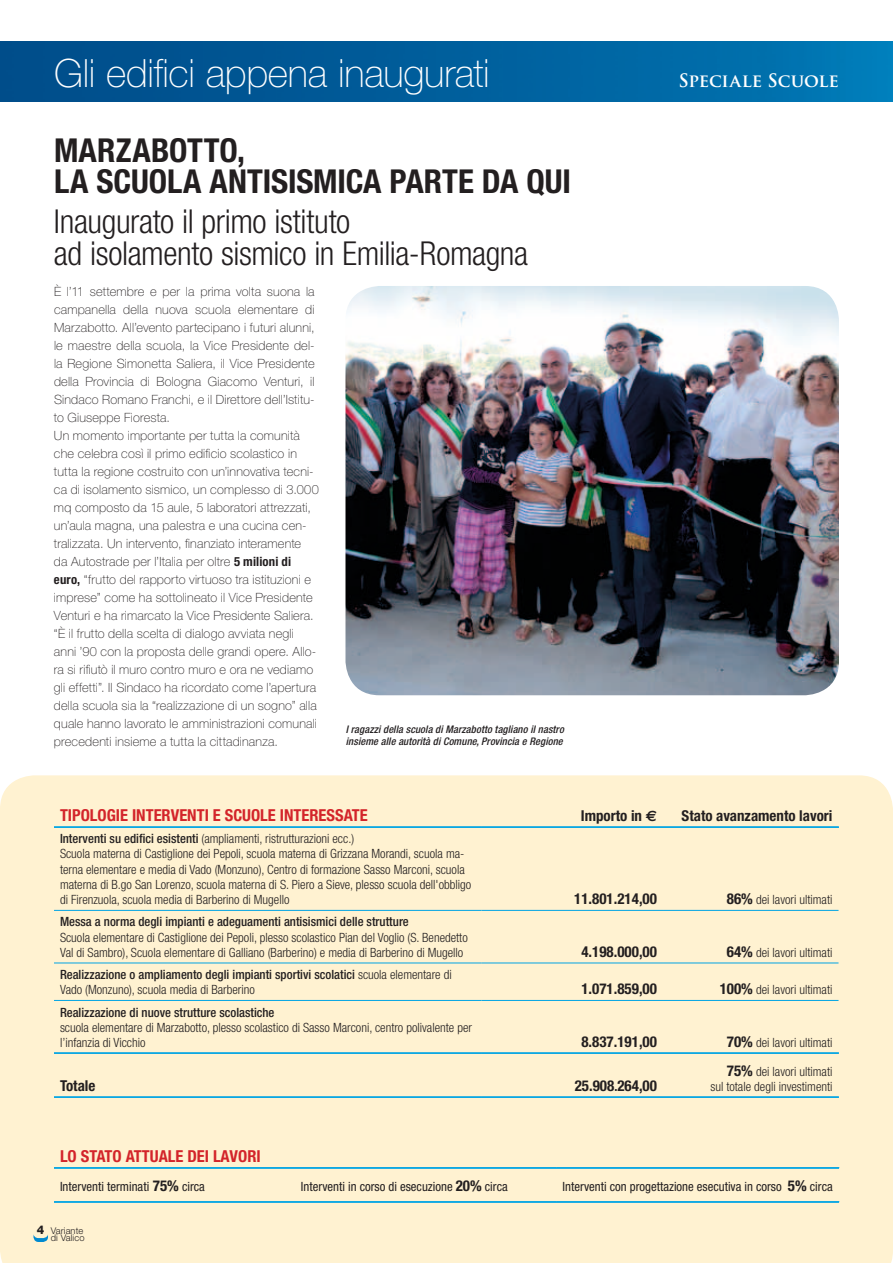
<style>
.page{position:relative;width:893px;height:1263px;background:#fff}
.page>*{position:absolute;margin:0;border:0;box-sizing:border-box;transform-origin:0 0}
.t1{font:100 39px "Helvetica Neue";color:#fff}
.t2{font:300 condensed 33px/31.5px "Helvetica Neue";letter-spacing:-.01em;color:#231f20}
.t3{font:700 condensed 33px/31.5px "Helvetica Neue";letter-spacing:-.005em;color:#231f20}
.t4{font:700 18px "Trajan Pro";letter-spacing:-.005em;color:#fff}
.t5{font:700 condensed 16.5px "Helvetica Neue";color:#d3242a}
.t6{font:700 condensed 15px "Helvetica Neue";color:#231f20}
.t7{font:100 12.75px/18px "Helvetica Neue";letter-spacing:.01em;color:#231f20}
.t8{font:300 condensed 12.75px/15.3px "Helvetica Neue";color:#231f20}
.t9{font:500 condensed 12.75px/15.3px "Helvetica Neue";color:#231f20}
.t10{font:condensed 12.75px "Helvetica Neue";color:#231f20}
.t11{font:italic 500 condensed 10.5px/12.6px "Helvetica Neue";letter-spacing:.01em;color:#231f20}
.t12{font:300 9.3px/7.5px "Helvetica Neue";letter-spacing:.01em;color:#231f20;text-align:right}
.s1{font-weight:700;font-stretch:condensed}
.s2{font-family:"Euro Sans";font-stretch:normal}
.s3{font-weight:500}
.s4{font-weight:700;font-size:15px}
.s5{font-weight:300}
.s6{font-size:12.75px}
.s7{font-weight:800;font-size:12px}
</style>
<div class="page">
<div style="left:0;top:775px;width:893px;height:488px;background:#fff2d1"></div>
<img style="left:345px;top:286px;width:494px;height:409px">
<svg style="left:33px;top:1234px;width:15px;height:8px"></svg>
<hr style="left:54px;top:910px;width:428px;height:1px;background:#00a4e4">
<hr style="left:482px;top:910px;width:181px;height:1px;background:#00a4e4">
<hr style="left:663px;top:910px;width:175px;height:1px;background:#00a4e4">
<hr style="left:54px;top:963px;width:428px;height:1px;background:#00a4e4">
<hr style="left:482px;top:963px;width:181px;height:1px;background:#00a4e4">
<hr style="left:663px;top:963px;width:175px;height:1px;background:#00a4e4">
<hr style="left:54px;top:1000px;width:428px;height:1px;background:#00a4e4">
<hr style="left:482px;top:1000px;width:181px;height:1px;background:#00a4e4">
<hr style="left:663px;top:1000px;width:175px;height:1px;background:#00a4e4">
<img style="left:0;top:42px;width:893px;height:59px">
<hr style="left:54px;top:1052px;width:785px;height:2px;background:#00a4e4">
<hr style="left:54px;top:826px;width:785px;height:2px;background:#00a4e4">
<hr style="left:54px;top:1167px;width:785px;height:2px;background:#00a4e4">
<hr style="left:54px;top:1096px;width:785px;height:2px;background:#00a4e4">
<hr style="left:54px;top:1201px;width:785px;height:2px;background:#00a4e4">
<h1 class="t1" style="left:54px;top:51px;width:437px">Gli edifici appena inaugurati</h1>
<h2 class="t3" style="left:54px;top:134px;width:193px">MARZABOTTO,<br>LA SCUOLA ANTI</h2>
<h2 class="t3" style="left:271px;top:165px;width:271px">SISMICA PARTE DA QUI</h2>
<h2 class="t2" style="left:54px;top:206px;width:476px">Inaugurato il primo istituto<br>ad isolamento sismico in Emilia-Romagna</h2>
<p class="t7" style="left:54px;top:282px;width:266px">È l’11 settembre e per la prima volta suona la campanella della nuova scuola elementare di Marzabotto. All’evento partecipano i futuri alunni, le maestre della scuola, la Vice Presidente del&shy;la Regione Simonetta Saliera, il Vice Presidente della Provincia di Bologna Giacomo Venturi, il Sindaco Romano Franchi, e il Direttore dell’Istitu&shy;to Giuseppe Fioresta.<br>Un momento importante per tutta la comunità che celebra così il primo edificio scolastico in tutta la regione costruito con un’innovativa tecni&shy;ca di isolamento sismico, un complesso di 3.000 mq composto da 15 aule, 5 laboratori attrezzati, un’aula magna, una palestra e una cucina cen&shy;tralizzata. Un intervento, finanziato interamente<br>da Autostrade per l’Italia per oltre <span class="s1">5 MILIONI DI EURO,</span> “frutto del rapporto virtuoso tra istituzioni e imprese” come ha sottolineato il Vice Presidente Venturi e ha rimarcato la Vice Presidente Saliera. “È il frutto della scelta di dialogo avviata negli anni ’90 con la proposta delle grandi opere. Allo&shy;ra si rifiutò il muro contro muro e ora ne vediamo gli effetti”. Il Sindaco ha ricordato come l’apertura della scuola sia la “realizzazione di un sogno” alla quale hanno lavorato le amministrazioni comunali precedenti insieme a tutta la cittadinanza.</p>
<p class="t11" style="left:346px;top:722px;width:220px">I ragazzi della scuola di Marzabotto tagliano il nastro insieme alle autorità di Comune, Provincia e Regione</p>
<h3 class="t4" style="left:678px;top:69px;width:162px">SPECIALE SCUOLE</h3>
<p class="t5" style="left:60px;top:805px;width:22px">TIPOLOG</p>
<p class="t5" style="left:116px;top:805px;width:253px">IE INTERVENTI E SCUOLE INTERESSATE</p>
<p class="t6" style="left:581px;top:807px;width:78px">IMPORTO IN <span class="s2">C</span></p>
<p class="t6" style="left:682px;top:807px;width:152px">STATO AVANZAMENTO LAVORI</p>
<p class="t8" style="left:60px;top:831px;width:413px"><span class="s3">Interventi su edifici esistenti</span> (ampliamenti, ristrutturazioni ecc.)<br>Scuola materna di Castiglione dei Pepoli, scuola materna di Grizzana Morandi, scuola ma&shy;terna elementare e media di Vado (Monzuno), Centro di formazione Sasso Marconi, scuola materna di B.go San Lorenzo, scuola materna di S. Piero a Sieve, plesso scuola dell'obbligo di Firenzuola, scuola media di Barberino di Mugello</p>
<p class="t6" style="left:574px;top:890px;width:84px">11.801.214,00</p>
<p class="t8" style="left:727px;top:892px;width:107px"><span class="s4">86%</span> dei lavori ultimati</p>
<p class="t9" style="left:60px;top:914px;width:350px">Messa a norma degli impianti e adeguamenti antisismici delle strutture</p>
<p class="t8" style="left:60px;top:929px;width:409px">Scuola elementare di Castiglione dei Pepoli, plesso scolastico Pian del Voglio (S. Benedetto<br>Val di Sambro), Scuola elementare di Galliano (Barberino) e media di Barberino di Mugello</p>
<p class="t9" style="left:60px;top:967px;width:393px">Realizzazione o ampliamento degli impianti sportivi scolatici <span class="s5">scuola elementare di<br>Vado (Monzuno), scuola media di Barberino</span></p>
<p class="t9" style="left:60px;top:1004px;width:216px">Realizzazione di nuove strutture scolastiche</p>
<p class="t8" style="left:60px;top:1019px;width:414px">scuola elementare di Marzabotto, plesso scolastico di Sasso Marconi, centro polivalente per l’infanzia di Vicchio</p>
<p class="t6" style="left:581px;top:942px;width:77px">4.198.000,00</p>
<p class="t8" style="left:727px;top:945px;width:107px"><span class="s4">64%</span> dei lavori ultimati</p>
<p class="t6" style="left:581px;top:980px;width:77px">1.071.859,00</p>
<p class="t8" style="left:720px;top:982px;width:114px"><span class="s4">100%</span> dei lavori ultimati</p>
<p class="t6" style="left:581px;top:1033px;width:77px">8.837.191,00</p>
<p class="t8" style="left:727px;top:1035px;width:107px"><span class="s4">70%</span> dei lavori ultimati</p>
<p class="t6" style="left:60px;top:1077px;width:37px">TOTALE</p>
<p class="t6" style="left:575px;top:1077px;width:84px">25.908<span class="s6">.</span>264,00</p>
<p class="t8" style="left:710px;top:1063px;width:124px;text-align:right"><span class="s4">75%</span> dei lavori ultimati<br>sul totale degli investimenti</p>
<p class="t5" style="left:60px;top:1146px;width:202px">LO STATO ATTUALE DEI LAVOR I</p>
<p class="t10" style="left:60px;top:1179px;width:146px">Interventi terminati <span class="s4">75%</span> circa</p>
<p class="t10" style="left:301px;top:1178px;width:208px">Interventi in corso di esecuzione <span class="s4">20%</span> circa</p>
<p class="t10" style="left:563px;top:1178px;width:272px">Interventi con progettazione esecutiva in corso <span class="s4">5%</span> circa</p>
<p class="t12" style="left:37px;top:1227px;width:49px"><span class="s7">4</span> Variante di Valico</p>
</div>
